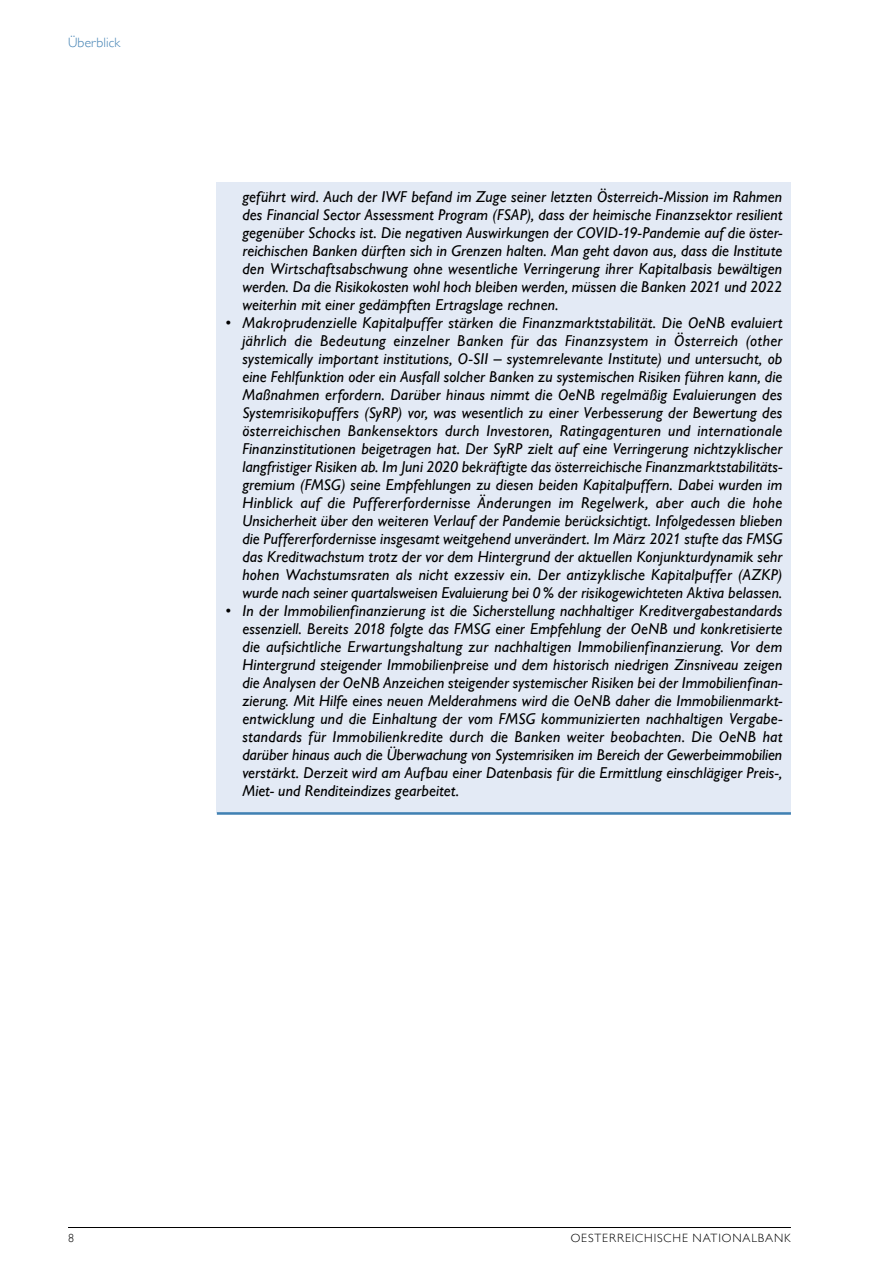
<style>
.page{position:relative;width:893px;height:1263px;background:#fff}
.page>*{position:absolute;margin:0;border:0;box-sizing:border-box;transform-origin:0 0}
.t1{font:italic 500 15.75px/18px "Gill Sans MT Pro";letter-spacing:.005em;color:#000;text-align:justify}
.t2{font:300 13.5px "Gill Sans MT Pro";letter-spacing:.01em;color:#4181b3}
.t3{font:300 12px "Gill Sans MT Pro";letter-spacing:.075em;color:#000}
</style>
<div class="page">
<hr style="left:68px;top:1227px;width:723px;height:1px;background:#000">
<div style="left:217px;top:183px;width:574px;height:132px;background:#e3eaf5"></div>
<div style="left:217px;top:309px;width:574px;height:294px;background:#e3eaf5"></div>
<div style="left:217px;top:597px;width:574px;height:204px;background:#e3eaf5"></div>
<div style="left:217px;top:785px;width:574px;height:28px;background:#e3eaf5"></div>
<hr style="left:217px;top:812px;width:574px;height:3px;background:#4181b3">
<p class="t2" style="left:68px;top:35px;width:54px">Überblick</p>
<p class="t1" style="left:242px;top:188px;width:542px">geführt wird. Auch der IWF befand im Zuge seiner letzten Österreich-Mission im Rahmen des Financial Sector Assessment Program (FSAP), dass der heimische Finanzsektor resilient gegenüber Schocks ist. Die negativen Auswirkungen der COVID-19-Pandemie auf die öster&shy;reichischen Banken dürften sich in Grenzen halten. Man geht davon aus, dass die Institute den Wirtschaftsabschwung ohne wesentliche Verringerung ihrer Kapitalbasis bewältigen werden. Da die Risikokosten wohl hoch bleiben werden, müssen die Banken 2021 und 2022 weiterhin mit einer gedämpften Ertragslage rechnen.</p>
<p class="t1" style="left:242px;top:314px;width:542px;text-indent:-17px">• Makroprudenzielle Kapitalpuffer stärken die Finanzmarktstabilität. Die OeNB evaluiert jährlich die Bedeutung einzelner Banken für das Finanzsystem in Österreich (other systemically important institutions, O-SII – systemrelevante Institute) und untersucht, ob eine Fehlfunktion oder ein Ausfall solcher Banken zu systemischen Risiken führen kann, die Maßnahmen erfordern. Darüber hinaus nimmt die OeNB regelmäßig Evaluierungen des Systemrisikopuffers (SyRP) vor, was wesentlich zu einer Verbesserung der Bewertung des österreichischen Bankensektors durch Investoren, Ratingagenturen und internationale Finanzinstitutionen beigetragen hat. Der SyRP zielt auf eine Verringerung nichtzyklischer langfristiger Risiken ab. Im Juni 2020 bekräftigte das österreichische Finanzmarktstabilitäts&shy;gremium (FMSG) seine Empfehlungen zu diesen beiden Kapitalpuffern. Dabei wurden im Hinblick auf die Puffererfordernisse Änderungen im Regelwerk, aber auch die hohe Unsicherheit über den weiteren Verlauf der Pandemie berücksichtigt. Infolgedessen blieben die Puffererfordernisse insgesamt weitgehend unverändert. Im März 2021 stufte das FMSG das Kreditwachstum trotz der vor dem Hintergrund der aktuellen Konjunkturdynamik sehr hohen Wachstumsraten als nicht exzessiv ein. Der antizyklische Kapitalpuffer (AZKP) wurde nach seiner quartalsweisen Evaluierung bei 0% der risikogewichteten Aktiva belassen.</p>
<p class="t1" style="left:242px;top:602px;width:542px;text-indent:-17px">• In der Immobilienfinanzierung ist die Sicherstellung nachhaltiger Kreditvergabestandards essenziell. Bereits 2018 folgte das FMSG einer Empfehlung der OeNB und konkretisierte die aufsichtliche Erwartungshaltung zur nachhaltigen Immobilienfinanzierung. Vor dem Hintergrund steigender Immobilienpreise und dem historisch niedrigen Zinsniveau zeigen die Analysen der OeNB Anzeichen steigender systemischer Risiken bei der Immobilienfinan&shy;zierung. Mit Hilfe eines neuen Melderahmens wird die OeNB daher die Immobilienmarkt&shy;entwicklung und die Einhaltung der vom FMSG kommunizierten nachhaltigen Vergabe&shy;standards für Immobilienkredite durch die Banken weiter beobachten. Die OeNB hat darüber hinaus auch die Überwachung von Systemrisiken im Bereich der Gewerbeimmobilien verstärkt. Derzeit wird am Aufbau einer Datenbasis für die Ermittlung einschlägiger Preis-, Miet- und Renditeindizes gearbeitet.</p>
<p class="t3" style="left:68px;top:1231px;width:7px">8</p>
<p class="t3" style="left:571px;top:1231px;width:222px">OESTERREICHISCHE NATIONALBANK</p>
</div>
